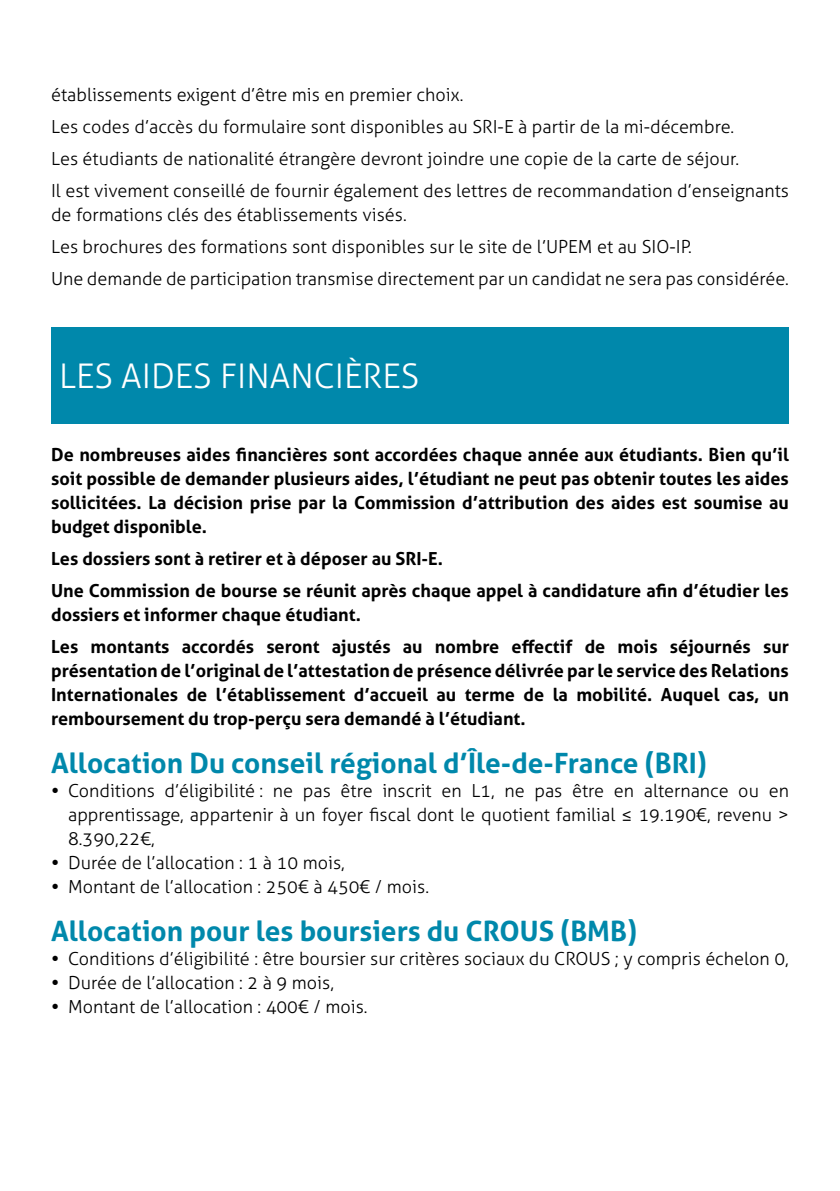
<style>
.page{position:relative;width:840px;height:1191px;background:#fff}
.page>*{position:absolute;margin:0;border:0;box-sizing:border-box;transform-origin:0 0}
.t1{font:300 34px "Aller";color:#fff}
.t2{font:700 28px "Aller";color:#0088ab}
.t3{font:300 18px/24px "Aller";color:#000}
.t4{font:700 18px/24px "Aller";color:#000;text-align:justify}
</style>
<div class="page">
<div style="left:51px;top:327px;width:737px;height:96px;background:#0088ab"></div>
<p class="t3" style="left:51px;top:79px;width:739px;line-height:32px">établissements exigent d’être mis en premier choix.<br>Les codes d’accès du formulaire sont disponibles au SRI-E à partir de la mi-décembre.<br>Les étudiants de nationalité étrangère devront joindre une copie de la carte de séjour.<br>Il est vivement conseillé de fournir également des lettres de recommandation d’enseignants</p>
<p class="t3" style="left:51px;top:199px;width:739px;line-height:32px">de formations clés des établissements visés.<br>Les brochures des formations sont disponibles sur le site de l’UPEM et au SIO-IP.<br>Une demande de participation transmise directement par un candidat ne sera pas considérée.</p>
<h1 class="t1" style="left:59px;top:355px;width:179px">Les aides financi</h1>
<h1 class="t1" style="left:344px;top:355px;width:37px">ères</h1>
<p class="t4" style="left:51px;top:443px;width:739px">De nombreuses aides financières sont accordées chaque année aux étudiants. Bien qu’il soit possible de demander plusieurs aides, l’étudiant ne peut pas obtenir toutes les aides sollicitées. La décision prise par la Commission d’attribution des aides est soumise au budget disponible.</p>
<p class="t4" style="left:51px;top:543px;width:738px;line-height:32px">Les dossiers sont à retirer et à déposer au SRI-E.<br>Une Commission de bourse se réunit après chaque appel à candidature afin d’étudier les</p>
<p class="t4" style="left:51px;top:599px;width:739px;line-height:32px">dossiers et informer chaque étudiant.<br>Les montants accordés seront ajustés au nombre effectif de mois séjournés sur</p>
<p class="t4" style="left:51px;top:659px;width:739px">présentation de l’original de l’attestation de présence délivrée par le service des Relations Internationales de l’établissement d’accueil au terme de la mobilité. Auquel cas, un remboursement du trop-perçu sera demandé à l’étudiant.</p>
<h2 class="t2" style="left:51px;top:746px;width:657px">Allocation Du conseil régional d’Île-de-France (BRI)</h2>
<p class="t3" style="left:68px;top:779px;width:722px">Conditions d’éligibilité : ne pas être inscrit en L1, ne pas être en alternance ou en apprentissage, appartenir à un foyer fiscal dont le quotient familial ≤ 19.190€, revenu &gt; 8.390,22€,<br>D urée de l’allocation : 1 à 10 mois,<br>Montant de l’allocation : 250€ à 450€ / mois.</p>
<h2 class="t2" style="left:51px;top:914px;width:587px">Allocation pour les boursiers du CROUS (BMB)</h2>
<p class="t3" style="left:68px;top:947px;width:721px">Conditions d’éligibilité : être boursier sur critères sociaux du CROUS ; y compris échelon 0,<br>D urée de l’allocation : 2 à 9 mois,<br>Montant de l’allocation : 400€ / mois.</p>
</div>
